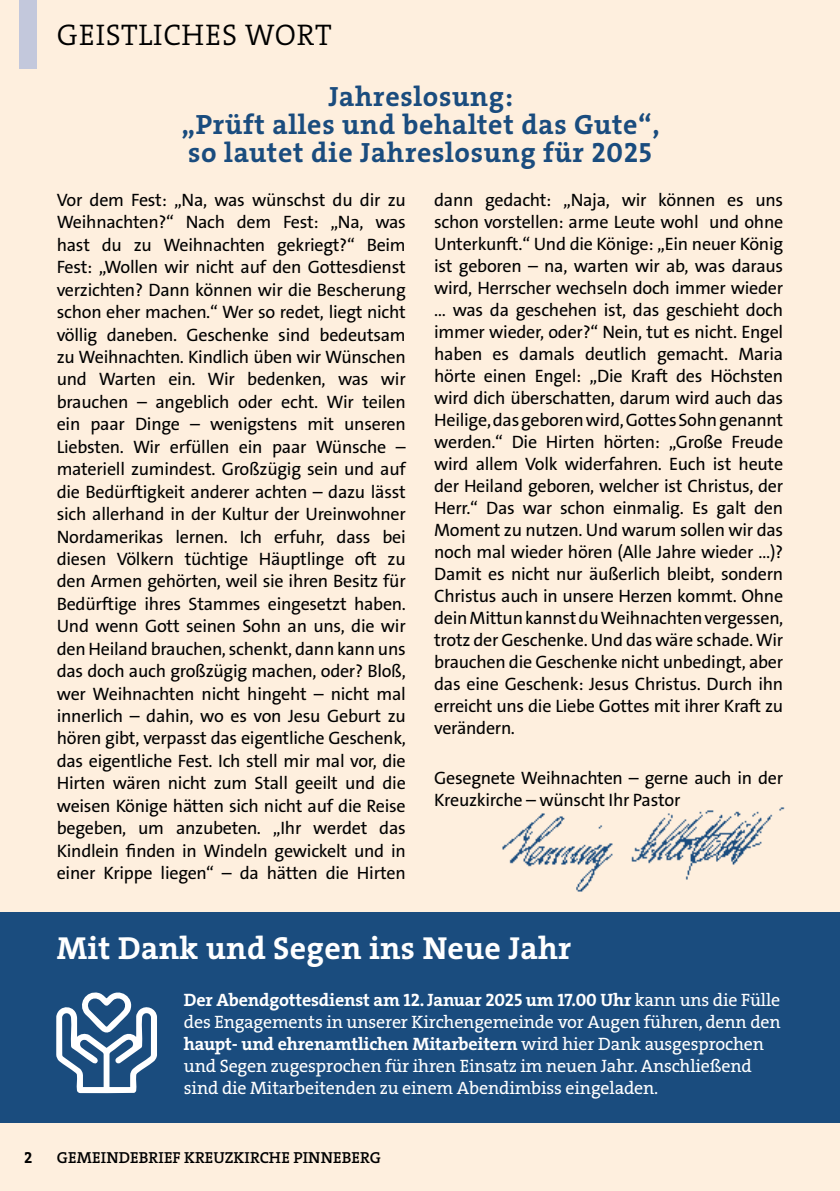
<style>
.page{position:relative;width:840px;height:1191px;background:#fff}
.page>*{position:absolute;margin:0;border:0;box-sizing:border-box;transform-origin:0 0}
.t1{font:700 32px "The Serif W7";letter-spacing:.01em;color:#fff}
.t2{font:300 30px "The Serif W4";letter-spacing:.025em;color:#000}
.t3{font:700 28px/28px "The Serif W7";letter-spacing:.025em;color:#1a4c7e;text-align:center}
.t4{font:18px/22.4px "The Sans LP5 Plain";letter-spacing:-.015em;color:#000;text-align:justify}
.t5{font:18px/22px "The Serif W5 Plain";letter-spacing:-.01em;color:#fff}
.t6{font:700 18px "The Serif W7";letter-spacing:-.01em;color:#fff}
.t7{font:600 16px "The Serif W6";color:#000}
.t8{font:700 16px "The Serif W7";color:#000}
.s1{font-family:"The Serif W5 Plain";font-weight:400}
</style>
<div class="page">
<div style="left:0;top:0;width:839px;height:1191px;background:#feefde"></div>
<img style="left:502px;top:807px;width:283px;height:85px">
<div style="left:20px;top:0;width:17px;height:68px;background:#c3c8dc"></div>
<div style="left:0;top:912px;width:839px;height:211px;background:#1a4c7e"></div>
<svg style="left:56px;top:992px;width:101px;height:101px"></svg>
<p class="t8" style="left:24px;top:1147px;width:10px">2</p>
<h2 class="t2" style="left:57px;top:16px;width:276px">GEISTLICHES WORT</h2>
<h3 class="t3" style="left:181px;top:83px;width:479px">Jahreslosung:<br>„Prüft alles und behaltet das Gute“, so lautet die Jahreslosung für 2025</h3>
<p class="t4" style="left:57px;top:189px;width:350px">Vor dem Fest: „Na, was wünschst du dir zu Weihnachten?“ Nach dem Fest: „Na, was hast du zu Weihnachten gekriegt?“ Beim Fest: „Wollen wir nicht auf den Gottesdienst verzichten? Dann können wir die Bescherung schon eher machen.“ Wer so redet, liegt nicht völlig daneben. Geschenke sind bedeutsam zu Weihnachten. Kindlich üben wir Wünschen und Warten ein. Wir bedenken, was wir brauchen – angeblich oder echt. Wir teilen ein paar Dinge – wenigstens mit unseren Liebsten. Wir erfüllen ein paar Wünsche – materiell zumindest. Großzügig sein und auf die Bedürftigkeit anderer achten – dazu lässt sich allerhand in der Kultur der Ureinwohner Nordamerikas lernen. Ich erfuhr, dass bei diesen Völkern tüchtige Häuptlinge oft zu den Armen gehörten, weil sie ihren Besitz für Bedürftige ihres Stammes eingesetzt haben.<br>Und wenn Gott seinen Sohn an uns, die wir den Heiland brauchen, schenkt, dann kann uns das doch auch großzügig machen, oder? Bloß, wer Weihnachten nicht hingeht – nicht mal innerlich – dahin, wo es von Jesu Geburt zu hören gibt, verpasst das eigentliche Geschenk, das eigentliche Fest. Ich stell mir mal vor, die Hirten wären nicht zum Stall geeilt und die weisen Könige hätten sich nicht auf die Reise begeben, um anzubeten. „Ihr werdet das Kindlein finden in Windeln gewickelt und in einer Krippe liegen“ – da hätten die Hirten</p>
<p class="t4" style="left:434px;top:189px;width:350px">dann gedacht: „Naja, wir können es uns schon vorstellen: arme Leute wohl und ohne Unterkunft.“ Und die Könige: „Ein neuer König ist geboren – na, warten wir ab, was daraus wird, Herrscher wechseln doch immer wieder … was da geschehen ist, das geschieht doch immer wieder, oder?“ Nein, tut es nicht. Engel haben es damals deutlich gemacht. Maria hörte einen Engel: „Die Kraft des Höchsten wird dich überschatten, darum wird auch das Heilige, das geboren wird, Gottes Sohn genannt werden.“ Die Hirten hörten: „Große Freude wird allem Volk widerfahren. Euch ist heute der Heiland geboren, welcher ist Christus, der Herr.“ Das war schon einmalig. Es galt den Moment zu nutzen. Und warum sollen wir das noch mal wieder hören (Alle Jahre wieder …)?<br>Damit es nicht nur äußerlich bleibt, sondern Christus auch in unsere Herzen kommt. Ohne dein Mittun kannst du Weihnachten vergessen, trotz der Geschenke. Und das wäre schade. Wir brauchen die Geschenke nicht unbedingt, aber das eine Geschenk: Jesus Christus. Durch ihn erreicht uns die Liebe Gottes mit ihrer Kraft zu verändern.</p>
<p class="t4" style="left:434px;top:767px;width:350px">Gesegnete Weihnachten – gerne auch in der<br>Kreuzkirche – wünscht Ihr Pastor</p>
<h1 class="t1" style="left:57px;top:928px;width:516px">Mit Dank und Segen ins Neue Jahr</h1>
<p class="t6" style="left:184px;top:988px;width:597px">Der Abendgottesdienst am 12. Januar 2025 um 17.00 Uhr <span class="s1">kann uns die Fülle</span></p>
<p class="t5" style="left:184px;top:1011px;width:598px">des Engagements in unserer Kirchengemeinde vor Augen führen, denn den</p>
<p class="t6" style="left:184px;top:1032px;width:581px">haupt- und ehrenamtlichen Mitarbeitern <span class="s1">wird hier Dank ausgesprochen</span></p>
<p class="t5" style="left:184px;top:1055px;width:569px">und Segen zugesprochen für ihren Einsatz im neuen Jahr. Anschließend sind die Mitarbeitenden zu einem Abendimbiss eingeladen.</p>
<p class="t7" style="left:57px;top:1147px;width:325px">GEMEINDEBRIEF KREUZKIRCHE PINNEBERG</p>
</div>
